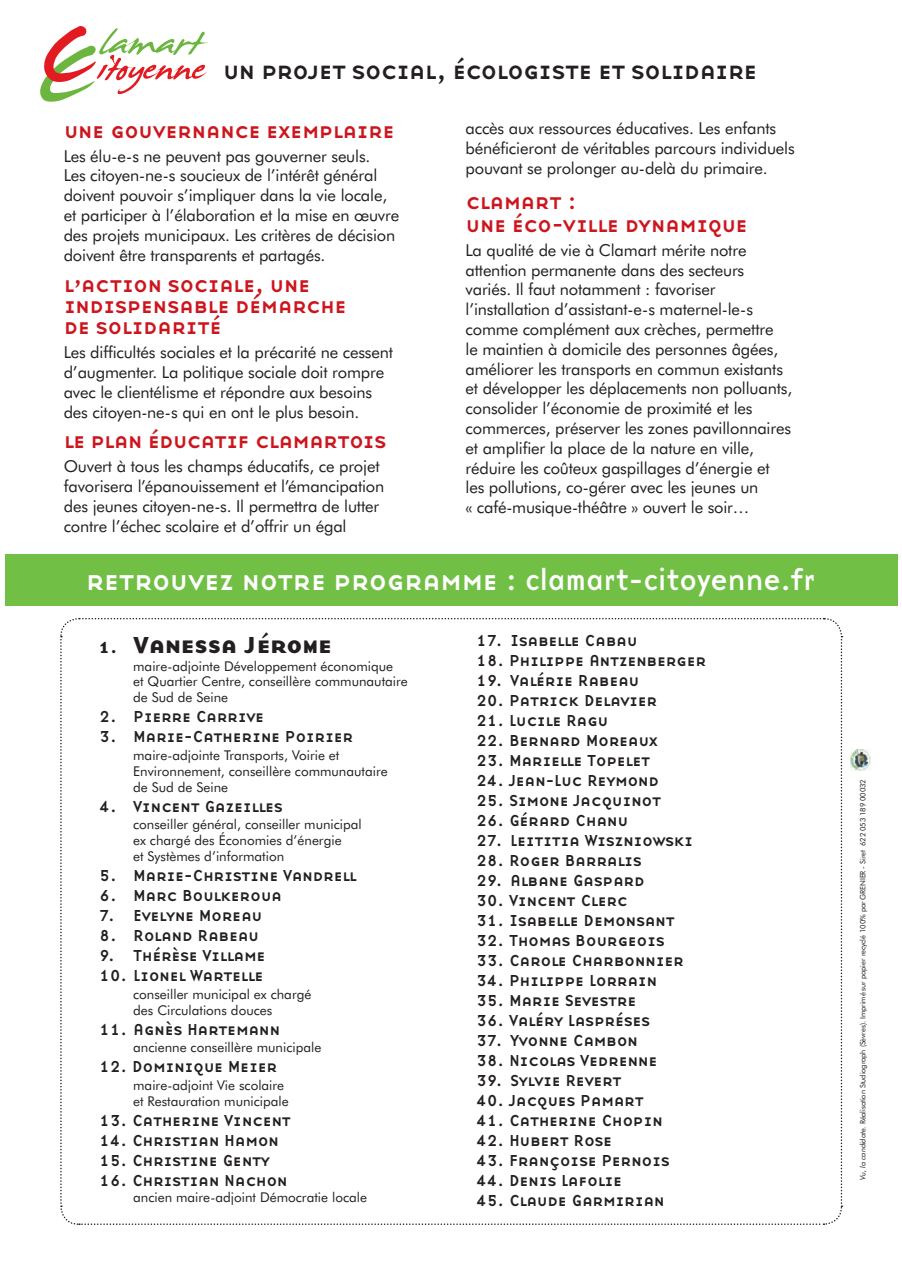
<style>
.page{position:relative;width:902px;height:1272px;background:#fff}
.page>*{position:absolute;margin:0;border:0;box-sizing:border-box;transform-origin:0 0}
.t1{font:28.5px "Base 9 Sans OT";letter-spacing:-.04em;color:#fff}
.t2{font:25.5px "Base 9 Sans OT";letter-spacing:-.045em;color:#231f20}
.t3{font:700 24px "Base 9 Sans OT";color:#231f20}
.t4{font:22.5px/21px "Base 9 Sans OT";letter-spacing:-.035em;color:#cd151d}
.t5{font:16.5px/19.8px "Futura BT";letter-spacing:-.01em;color:#231f20}
.t6{font:16.5px "Base 9 Sans OT";letter-spacing:-.03em;color:#231f20}
.t7{font:13.5px/15.8px "Futura BT";color:#231f20}
.t8{font:7.5px "Futura BT";letter-spacing:-.015em;color:#231f20}
.s1{font-size:16.5px}
.s2{font-style:italic}
</style>
<div class="page">
<div style="left:4px;top:554px;width:893px;height:51px;background:#71bf44"></div>
<svg style="left:40px;top:26px;width:168px;height:76px"></svg>
<svg style="left:60px;top:617px;width:783px;height:608px"></svg>
<img style="left:850px;top:750px;width:21px;height:20px">
<h2 class="t2" style="left:223px;top:57px;width:536px">un projet social, écologiste et solidaire</h2>
<h3 class="t4" style="left:64px;top:120px;width:333px">Une gouvernance exemplaire</h3>
<p class="t5" style="left:64px;top:146px;width:337px">Les élu-e-s ne peuvent pas gouverner seuls.<br>Les citoyen-ne-s soucieux de l’intérêt général doivent pouvoir s’impliquer dans la vie locale, et participer à l’élaboration et la mise en œuvre des projets municipaux. Les critères de décision doivent être transparents et partagés.</p>
<h3 class="t4" style="left:64px;top:274px;width:285px">L’action sociale, une indispensable démarche de solidarité</h3>
<p class="t5" style="left:64px;top:342px;width:331px">Les difficultés sociales et la précarité ne cessent d’augmenter. La politique sociale doit rompre avec le clientélisme et répondre aux besoins des citoyen-ne-s qui en ont le plus besoin.</p>
<h3 class="t4" style="left:64px;top:430px;width:324px">Le Plan éducatif clamartois</h3>
<p class="t5" style="left:64px;top:456px;width:322px">Ouvert à tous les champs éducatifs, ce projet favorisera l’épanouissement et l’émancipation des jeunes citoyen-ne-s. Il permettra de lutter contre l’échec scolaire et d’offrir un égal</p>
<p class="t5" style="left:466px;top:118px;width:331px">accès aux ressources éducatives. Les enfants bénéficieront de véritables parcours individuels pouvant se prolonger au-delà du primaire.</p>
<h3 class="t4" style="left:466px;top:190px;width:284px;line-height:22.5px">Clamart :<br>une éco-ville dynamique</h3>
<p class="t5" style="left:466px;top:240px;width:328px">La qualité de vie à Clamart mérite notre attention permanente dans des secteurs variés. Il faut notamment : favoriser l’installation d’assistant-e-s maternel-le-s comme complément aux crèches, permettre<br>le maintien à domicile des personnes âgées, améliorer les transports en commun existants et développer les déplacements non polluants, consolider l’économie de proximité et les commerces, préserver les zones pavillonnaires et amplifier la place de la nature en ville, réduire les coûteux gaspillages d’énergie et les pollutions, co-gérer avec les jeunes un<br>« café-musique-théâtre » ouvert le soir…</p>
<h1 class="t1" style="left:86px;top:564px;width:731px">retrouvez notre programme : clamart-citoyenne.fr</h1>
<h3 class="t3" style="left:99px;top:631px;width:234px"><span class="s1">1.</span> Vanessa Jérome</h3>
<p class="t7" style="left:133px;top:658px;width:276px">maire-adjointe Développement économique<br>et Quartier Centre, conseillère communautaire de Sud de Seine</p>
<p class="t6" style="left:99px;top:707px;width:167px">2. Pierre Carrive</p>
<p class="t6" style="left:99px;top:727px;width:256px">3. Marie-Catherine Poirier</p>
<p class="t7" style="left:133px;top:747px;width:256px">maire-adjointe Transports, Voirie et<br>Environnement, conseillère communautaire de Sud de Seine</p>
<p class="t6" style="left:99px;top:797px;width:185px">4. Vincent Gazeilles</p>
<p class="t7" style="left:133px;top:817px;width:230px">conseiller général, conseiller municipal ex chargé des Économies d’énergie<br>et Systèmes d’information</p>
<p class="t6" style="left:99px;top:866px;width:259px">5. Marie-Christine Vandrell</p>
<p class="t6" style="left:99px;top:886px;width:184px">6. Marc Boulkeroua</p>
<p class="t6" style="left:99px;top:906px;width:165px">7. Evelyne Moreau</p>
<p class="t6" style="left:99px;top:926px;width:162px">8. Roland Rabeau</p>
<p class="t6" style="left:99px;top:946px;width:168px">9. Thérèse Villame</p>
<p class="t6" style="left:99px;top:966px;width:166px">10. Lionel Wartelle</p>
<p class="t7" style="left:133px;top:986px;width:180px">conseiller municipal ex chargé des Circulations douces</p>
<p class="t6" style="left:99px;top:1020px;width:183px">11. Agnès Hartemann</p>
<p class="t7" style="left:133px;top:1040px;width:190px">ancienne conseillère municipale</p>
<p class="t6" style="left:99px;top:1058px;width:180px">12. Dominique Meier</p>
<p class="t7" style="left:133px;top:1077px;width:157px">maire-adjoint Vie scolaire et Restauration municipale</p>
<p class="t6" style="left:99px;top:1111px;width:193px">13. Catherine Vincent</p>
<p class="t6" style="left:99px;top:1131px;width:181px">14. Christian Hamon</p>
<p class="t6" style="left:99px;top:1151px;width:172px">15. Christine Genty</p>
<p class="t6" style="left:99px;top:1171px;width:190px">16. Christian Nachon</p>
<p class="t7" style="left:133px;top:1189px;width:235px">ancien maire-adjoint Démocratie locale</p>
<p class="t6" style="left:476px;top:631px;width:163px">17. Isabelle Cabau</p>
<p class="t6" style="left:476px;top:651px;width:232px">18. Philippe Antzenberger</p>
<p class="t6" style="left:476px;top:671px;width:165px">19. Valérie Rabeau</p>
<p class="t6" style="left:476px;top:691px;width:183px">20. Patrick Delavier</p>
<p class="t6" style="left:476px;top:711px;width:134px">21. Lucile Ragu</p>
<p class="t6" style="left:476px;top:731px;width:183px">22. Bernard Moreaux</p>
<p class="t6" style="left:476px;top:751px;width:175px">23. Marielle Topelet</p>
<p class="t6" style="left:476px;top:771px;width:185px">24. Jean-Luc Reymond</p>
<p class="t6" style="left:476px;top:791px;width:186px">25. Simone Jacquinot</p>
<p class="t6" style="left:476px;top:811px;width:154px">26. Gérard Chanu</p>
<p class="t6" style="left:476px;top:831px;width:219px">27. Leititia Wiszniowski</p>
<p class="t6" style="left:476px;top:851px;width:167px">28. Roger Barralis</p>
<p class="t6" style="left:476px;top:871px;width:170px">29. Albane Gaspard</p>
<p class="t6" style="left:476px;top:891px;width:153px">30. Vincent Clerc</p>
<p class="t6" style="left:476px;top:911px;width:200px">31. Isabelle Demonsant</p>
<p class="t6" style="left:476px;top:931px;width:190px">32. Thomas Bourgeois</p>
<p class="t6" style="left:476px;top:951px;width:209px">33. Carole Charbonnier</p>
<p class="t6" style="left:476px;top:971px;width:183px">34. Philippe Lorrain</p>
<p class="t6" style="left:476px;top:991px;width:162px">35. Marie Sevestre</p>
<p class="t6" style="left:476px;top:1011px;width:175px">36. Valéry Laspréses</p>
<p class="t6" style="left:476px;top:1031px;width:163px">37. Yvonne Cambon</p>
<p class="t6" style="left:476px;top:1051px;width:183px">38. Nicolas Vedrenne</p>
<p class="t6" style="left:476px;top:1071px;width:147px">39. Sylvie Revert</p>
<p class="t6" style="left:476px;top:1091px;width:169px">40. Jacques Pamart</p>
<p class="t6" style="left:476px;top:1111px;width:188px">41. Catherine Chopin</p>
<p class="t6" style="left:476px;top:1131px;width:138px">42. Hubert Rose</p>
<p class="t6" style="left:476px;top:1151px;width:195px">43. Françoise Pernois</p>
<p class="t6" style="left:476px;top:1171px;width:148px">44. Denis Lafolie</p>
<p class="t6" style="left:476px;top:1191px;width:190px">45. Claude Garmirian</p>
<p class="t8" style="left:858px;top:1180px;width:402px;rotate:-90deg"><span class="s2">Vu, la candidate</span>. Réalisation Studiograph (Sèvres). Imprimé sur papier recyclé 100% par GRENIER - Siret 622 053 189 00032</p>
</div>
